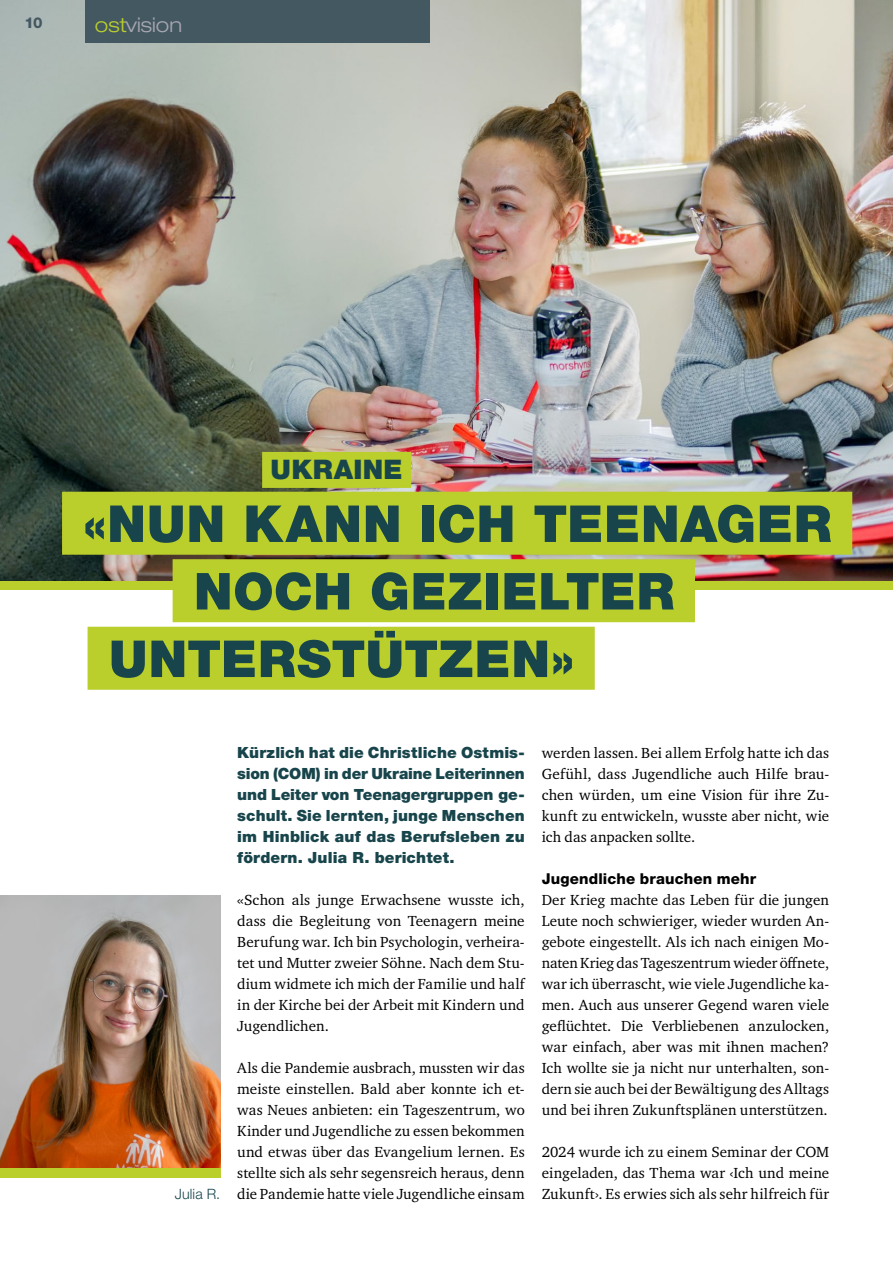
<style>
.page{position:relative;width:893px;height:1263px;background:#fff}
.page>*{position:absolute;margin:0;border:0;box-sizing:border-box;transform-origin:0 0}
.t1{font:900 51px "Helvetica Neue LT Pro";letter-spacing:.015em;color:#17454b}
.t2{font:900 27px "Helvetica Neue LT Pro";letter-spacing:.01em;color:#17454b}
.t3{font:300 expanded 20.25px "Helvetica Neue LT Pro";color:#a7a7b2}
.t4{font:900 15.45px/21px "Helvetica Neue LT Pro";letter-spacing:.01em;color:#17454b;text-align:justify}
.t5{font:15px/21px "Charter ITC Std";letter-spacing:.005em;color:#000;text-align:justify}
.t6{font:800 15px "Helvetica Neue LT Pro";letter-spacing:.01em;color:#000}
.t7{font:800 15px "Helvetica Neue LT Pro";color:#445862}
.t8{font:300 14.25px "Helvetica Neue LT Pro";letter-spacing:.005em;color:#17454b}
.s1{color:#bace2c}
</style>
<div class="page">
<img style="left:0;top:895px;width:220px;height:273px">
<div style="left:0;top:580px;width:893px;height:10px;background:#bace2c"></div>
<img style="left:0;top:0;width:893px;height:580px">
<div style="left:262px;top:452px;width:149px;height:36px;background:#bace2c"></div>
<div style="left:62px;top:492px;width:790px;height:63px;background:#bace2c"></div>
<div style="left:173px;top:559px;width:522px;height:63px;background:#bace2c"></div>
<div style="left:88px;top:627px;width:507px;height:63px;background:#bace2c"></div>
<div style="left:0;top:1168px;width:220px;height:10px;background:#bace2c"></div>
<div style="left:85px;top:0;width:344px;height:42px;background:#445862"></div>
<p class="t7" style="left:24px;top:13px;width:20px">10</p>
<h3 class="t3" style="left:95px;top:12px;width:89px"><span class="s1">ost</span>vision</h3>
<h2 class="t2" style="left:271px;top:453px;width:133px">UKRAINE</h2>
<h1 class="t1" style="left:83px;top:493px;width:750px">«NUN KANN ICH TEENAGER</h1>
<h1 class="t1" style="left:194px;top:561px;width:482px">NOCH GEZIELTER</h1>
<h1 class="t1" style="left:109px;top:628px;width:467px">UNTERSTÜTZEN»</h1>
<p class="t4" style="left:237px;top:742px;width:289px">Kürzlich hat die Christliche Ostmis&shy;sion (COM) in der Ukraine Leiterinnen und Leiter von Teenagergruppen ge&shy;schult. Sie lernten, junge Menschen im Hinblick auf das Berufsleben zu fördern. Julia R. berichtet.</p>
<p class="t5" style="left:237px;top:889px;width:289px">«Schon als junge Erwachsene wusste ich, dass die Begleitung von Teenagern meine Berufung war. Ich bin Psychologin, verheira&shy;tet und Mutter zweier Söhne. Nach dem Stu&shy;dium widmete ich mich der Familie und half in der Kirche bei der Arbeit mit Kindern und Jugendlichen.</p>
<p class="t5" style="left:237px;top:1057px;width:289px">Als die Pandemie ausbrach, mussten wir das meiste einstellen. Bald aber konnte ich et&shy;was Neues anbieten: ein Tageszentrum, wo Kinder und Jugendliche zu essen bekommen und etwas über das Evangelium lernen. Es stellte sich als sehr segensreich heraus, denn die Pandemie hatte viele Jugendliche einsam</p>
<p class="t5" style="left:542px;top:742px;width:289px">werden lassen. Bei allem Erfolg hatte ich das Gefühl, dass Jugendliche auch Hilfe brau&shy;chen würden, um eine Vision für ihre Zu&shy;kunft zu entwickeln, wusste aber nicht, wie ich das anpacken sollte.</p>
<p class="t6" style="left:542px;top:870px;width:216px">Jugendliche brauchen mehr</p>
<p class="t5" style="left:542px;top:889px;width:289px">Der Krieg machte das Leben für die jungen Leute noch schwieriger, wieder wurden An&shy;gebote eingestellt. Als ich nach einigen Mo&shy;naten Krieg das Tageszentrum wieder öffnete, war ich überrascht, wie viele Jugendliche ka&shy;men. Auch aus unserer Gegend waren viele geflüchtet. Die Verbliebenen anzulocken, war einfach, aber was mit ihnen machen?<br>Ich wollte sie ja nicht nur unterhalten, son&shy;dern sie auch bei der Bewältigung des Alltags und bei ihren Zukunftsplänen unterstützen.</p>
<p class="t5" style="left:542px;top:1141px;width:289px">2024 wurde ich zu einem Seminar der COM eingeladen, das Thema war ‹Ich und meine</p>
<p class="t8" style="left:175px;top:1185px;width:47px">Julia R.</p>
<p class="t5" style="left:542px;top:1183px;width:289px">Zukunft›. Es erwies sich als sehr hilfreich für</p>
</div>
